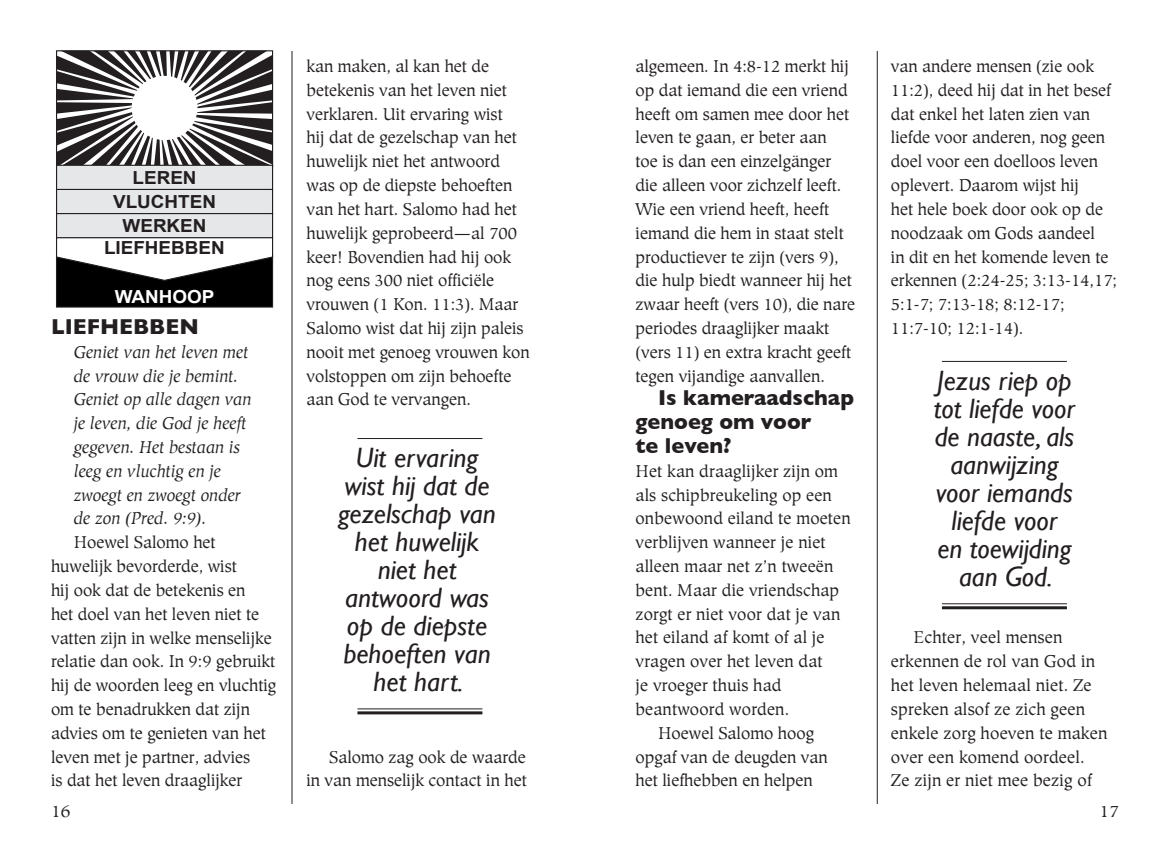
<style>
.page{position:relative;width:1169px;height:855px;background:#fff}
.page>*{position:absolute;margin:0;border:0;box-sizing:border-box;transform-origin:0 0}
.t1{font:italic 28px/28px "Gill Sans";color:#231f20;text-align:center}
.t2{font:700 22px/23.8px "Gill Sans";color:#231f20}
.t3{font:18px/23.8px "Hiroshige ATT";color:#231f20;scale:.96 1}
.t4{font:18px/23.8px "Hiroshige ATT";color:#231f20}
.t5{font:italic 18px/23.8px "Hiroshige ATT";letter-spacing:.01em;color:#231f20;scale:.96 1}
.t6{font:700 18px/24.2px "Arial";color:#231f20;text-align:center;scale:1.05 1}
.t7{font:700 18px "Arial";color:#fff;scale:1.05 1}
</style>
<div class="page">
<hr style="left:291px;top:51px;width:1px;height:753px;background:#231f20">
<hr style="left:877px;top:51px;width:1px;height:753px;background:#231f20">
<hr style="left:942px;top:361px;width:125px;height:1px;background:#231f20">
<hr style="left:942px;top:603px;width:125px;height:1px;background:#231f20">
<hr style="left:942px;top:606px;width:125px;height:3px;background:#231f20">
<hr style="left:357px;top:438px;width:125px;height:1px;background:#231f20">
<hr style="left:357px;top:708px;width:125px;height:1px;background:#231f20">
<hr style="left:357px;top:711px;width:125px;height:3px;background:#231f20">
<div style="left:57px;top:255px;width:216px;height:52px;background:#000"></div>
<div style="left:56px;top:255px;width:217px;height:53px;border:1px solid #231f20"></div>
<svg style="left:56px;top:51px;width:217px;height:114px"></svg>
<div style="left:132px;top:76px;width:65px;height:64px;background:#fff;border-radius:50%"></div>
<div style="left:57px;top:165px;width:216px;height:25px;background:#e6e7e9"></div>
<div style="left:56px;top:165px;width:217px;height:25px;border:1px solid #231f20"></div>
<div style="left:57px;top:189px;width:216px;height:25px;background:#e6e7e9"></div>
<div style="left:56px;top:189px;width:217px;height:25px;border:1px solid #231f20"></div>
<div style="left:57px;top:214px;width:216px;height:24px;background:#e6e7e9"></div>
<div style="left:56px;top:213px;width:217px;height:26px;border:1px solid #231f20"></div>
<svg style="left:55px;top:237px;width:219px;height:45px"></svg>
<p class="t6" style="left:113px;top:166px;width:99px">LEREN<br>VLUCHTEN<br>WERKEN</p>
<p class="t6" style="left:104px;top:235px;width:117px">LIEFHEBBEN</p>
<p class="t7" style="left:115px;top:287px;width:97px">WANHOOP</p>
<p class="t2" style="left:51px;top:314px;width:149px">LIEFHEBBEN</p>
<p class="t5" style="left:74px;top:340px;width:187px">Geniet van het leven met de vrouw die je bemint.<br>Geniet op alle dagen van je leven, die God je heeft gegeven. Het bestaan is leeg en vluchtig en je zwoegt en zwoegt onder de zon (Pred. 9:9).</p>
<p class="t3" style="left:51px;top:530px;width:236px;text-indent:23px">Hoewel Salomo het huwelijk bevorderde, wist<br>hij ook dat de betekenis en<br>het doel van het leven niet te vatten zijn in welke menselijke relatie dan ook. In 9:9 gebruikt hij de woorden leeg en vluchtig om te benadrukken dat zijn advies om te genieten van het leven met je partner, advies<br>is dat het leven draaglijker</p>
<p class="t3" style="left:306px;top:54px;width:234px">kan maken, al kan het de betekenis van het leven niet verklaren. Uit ervaring wist<br>hij dat de gezelschap van het huwelijk niet het antwoord was op de diepste behoeften van het hart. Salomo had het huwelijk geprobeerd—al 700 keer! Bovendien had hij ook nog eens 300 niet officiële vrouwen (1 Kon. 11:3). Maar<br>Salomo wist dat hij zijn paleis nooit met genoeg vrouwen kon volstoppen om zijn behoefte aan God te vervangen.</p>
<h1 class="t1" style="left:338px;top:444px;width:159px">Uit ervaring wist hij dat de gezelschap van het huwelijk niet het antwoord was op de diepste behoeften van het hart.</h1>
<p class="t3" style="left:306px;top:745px;width:231px;text-align:right">Salomo zag ook de waarde<br>in van menselijk contact in het</p>
<p class="t3" style="left:635px;top:54px;width:230px">algemeen. In 4:8-12 merkt hij op dat iemand die een vriend heeft om samen mee door het leven te gaan, er beter aan<br>toe is dan een einzelgänger die alleen voor zichzelf leeft.<br>Wie een vriend heeft, heeft iemand die hem in staat stelt productiever te zijn (vers 9), die hulp biedt wanneer hij het zwaar heeft (vers 10), die nare periodes draaglijker maakt (vers 11) en extra kracht geeft tegen vijandige aanvallen.</p>
<p class="t2" style="left:635px;top:386px;width:220px;text-indent:23px">Is kameraadschap genoeg om voor<br>te leven?</p>
<p class="t3" style="left:635px;top:459px;width:212px">Het kan draaglijker zijn om</p>
<p class="t3" style="left:635px;top:483px;width:206px">als schipbreukeling op een</p>
<p class="t3" style="left:635px;top:507px;width:226px">onbewoond eiland te moeten</p>
<p class="t3" style="left:635px;top:530px;width:200px">verblijven wanneer je niet</p>
<p class="t3" style="left:635px;top:554px;width:208px">alleen maar net z’n tweeën</p>
<p class="t3" style="left:635px;top:578px;width:214px">bent. Maar die vriendschap</p>
<p class="t3" style="left:635px;top:602px;width:215px">zorgt er niet voor dat je van</p>
<p class="t3" style="left:635px;top:626px;width:198px">het eiland af komt of al je</p>
<p class="t3" style="left:635px;top:649px;width:196px">vragen over het leven dat</p>
<p class="t3" style="left:635px;top:673px;width:154px">je vroeger thuis had</p>
<p class="t3" style="left:635px;top:697px;width:162px">beantwoord worden.</p>
<p class="t3" style="left:658px;top:721px;width:164px">Hoewel Salomo hoog</p>
<p class="t3" style="left:635px;top:745px;width:202px">opgaf van de deugden van</p>
<p class="t3" style="left:635px;top:769px;width:186px">het liefhebben en helpen</p>
<p class="t3" style="left:891px;top:54px;width:237px">van andere mensen (zie ook<br>11:2), deed hij dat in het besef dat enkel het laten zien van liefde voor anderen, nog geen doel voor een doelloos leven oplevert. Daarom wijst hij<br>het hele boek door ook op de noodzaak om Gods aandeel<br>in dit en het komende leven te erkennen (2:24-25; 3:13-14,17;<br>5:1-7; 7:13-18; 8:12-17;<br>11:7-10; 12:1-14).</p>
<h1 class="t1" style="left:934px;top:367px;width:143px">Jezus riep op tot liefde voor de naaste, als aanwijzing voor iemands liefde voor<br>en toewijding aan God.</h1>
<p class="t4" style="left:891px;top:626px;width:218px;text-indent:23px">Echter, veel mensen erkennen de rol van God in het leven helemaal niet. Ze spreken alsof ze zich geen enkele zorg hoeven te maken over een komend oordeel.<br>Ze zijn er niet mee bezig of</p>
<p class="t4" style="left:51px;top:799px;width:21px">16</p>
<p class="t4" style="left:1099px;top:799px;width:21px">17</p>
</div>
